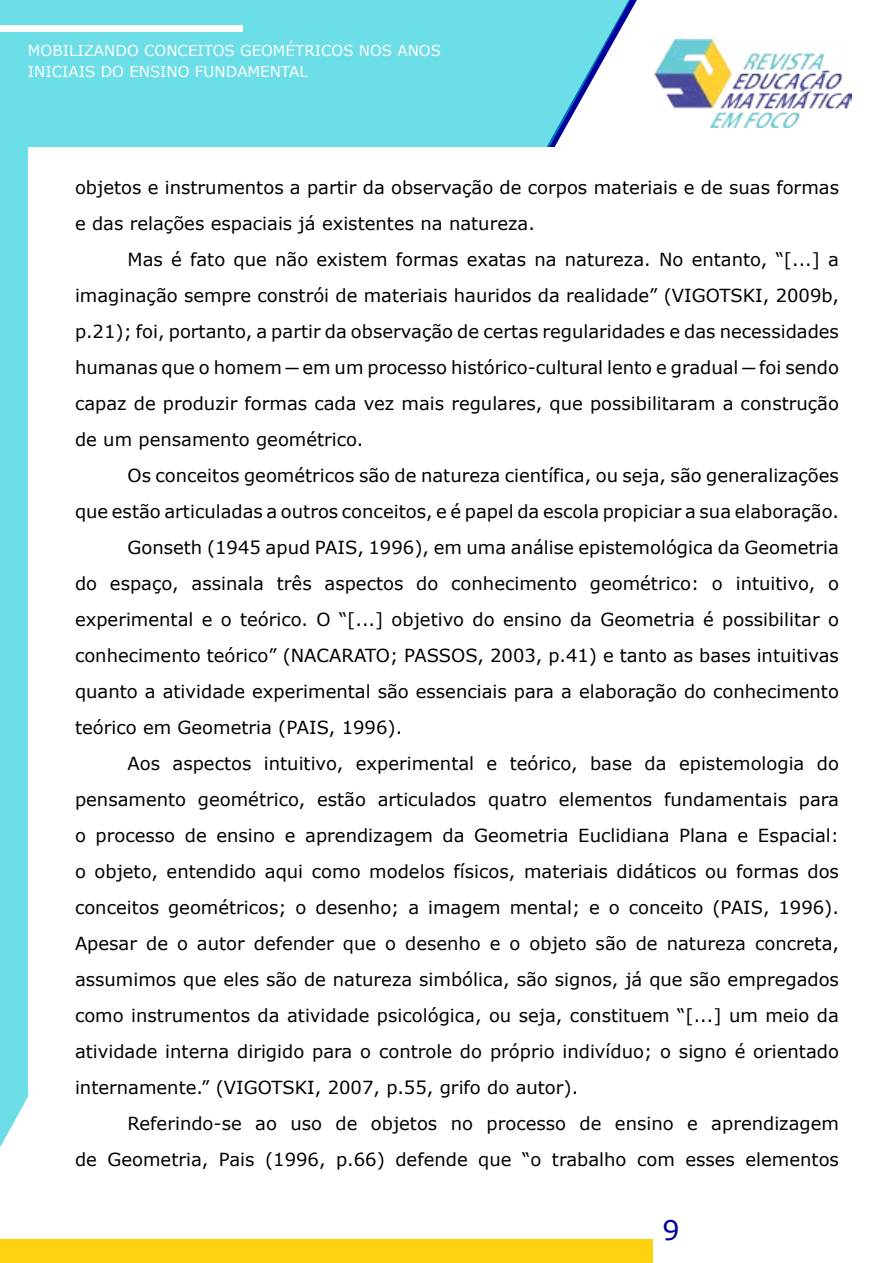
<style>
.page{position:relative;width:893px;height:1263px;background:#fff}
.page>*{position:absolute;margin:0;border:0;box-sizing:border-box;transform-origin:0 0}
.t1{font:27px "Verdana";color:#00009c}
.t2{font:18px/36px "Verdana";color:#000}
.t3{font:15px/21px "Verdana";color:#fff}
</style>
<div class="page">
<img style="left:654px;top:39px;width:197px;height:88px">
<div style="left:0;top:0;width:630px;height:1147px;background:#6cdee7"></div>
<div style="left:0;top:25px;width:242px;height:6px;background:#fff"></div>
<div style="left:0;top:1239px;width:653px;height:24px;background:#ffd20f"></div>
<div style="left:28px;top:148px;width:835px;height:1074px;background:#fff"></div>
<p class="t3" style="left:28px;top:40px;width:415px">MOBILIZANDO CONCEITOS GEOMÉTRICOS NOS ANOS<br>INICIAIS DO ENSINO FUNDAMENTAL</p>
<p class="t2" style="left:75px;top:169px;width:765px">objetos e instrumentos a partir da observação de corpos materiais e de suas formas e das relações espaciais já existentes na natureza.</p>
<p class="t2" style="left:75px;top:241px;width:765px;text-align:justify;text-indent:53px">Mas é fato que não existem formas exatas na natureza. No entanto, “[...] a imaginação sempre constrói de materiais hauridos da realidade” (VIGOTSKI, 2009b, p.21); foi, portanto, a partir da observação de certas regularidades e das necessidades humanas que o homem ─ em um processo histórico-cultural lento e gradual ─ foi sendo capaz de produzir formas cada vez mais regulares, que possibilitaram a construção de um pensamento geométrico.</p>
<p class="t2" style="left:128px;top:457px;width:713px">Os conceitos geométricos são de natureza científica, ou seja, são generalizações</p>
<p class="t2" style="left:75px;top:493px;width:765px">que estão articuladas a outros conceitos, e é papel da escola propiciar a sua elaboração.</p>
<p class="t2" style="left:128px;top:529px;width:713px">Gonseth (1945 apud PAIS, 1996), em uma análise epistemológica da Geometria</p>
<p class="t2" style="left:75px;top:565px;width:765px">do espaço, assinala três aspectos do conhecimento geométrico: o intuitivo, o</p>
<p class="t2" style="left:75px;top:601px;width:765px">experimental e o teórico. O “[...] objetivo do ensino da Geometria é possibilitar o</p>
<p class="t2" style="left:75px;top:637px;width:765px">conhecimento teórico” (NACARATO; PASSOS, 2003, p.41) e tanto as bases intuitivas</p>
<p class="t2" style="left:75px;top:673px;width:765px">quanto a atividade experimental são essenciais para a elaboração do conhecimento</p>
<p class="t2" style="left:75px;top:709px;width:329px">teórico em Geometria (PAIS, 1996).</p>
<p class="t2" style="left:128px;top:745px;width:713px">Aos aspectos intuitivo, experimental e teórico, base da epistemologia do</p>
<p class="t2" style="left:75px;top:781px;width:765px">pensamento geométrico, estão articulados quatro elementos fundamentais para</p>
<p class="t2" style="left:75px;top:817px;width:765px">o processo de ensino e aprendizagem da Geometria Euclidiana Plana e Espacial:</p>
<p class="t2" style="left:75px;top:853px;width:765px">o objeto, entendido aqui como modelos físicos, materiais didáticos ou formas dos</p>
<p class="t2" style="left:75px;top:889px;width:765px">conceitos geométricos; o desenho; a imagem mental; e o conceito (PAIS, 1996).</p>
<p class="t2" style="left:75px;top:925px;width:765px">Apesar de o autor defender que o desenho e o objeto são de natureza concreta,</p>
<p class="t2" style="left:75px;top:961px;width:765px">assumimos que eles são de natureza simbólica, são signos, já que são empregados</p>
<p class="t2" style="left:75px;top:997px;width:765px">como instrumentos da atividade psicológica, ou seja, constituem “[...] um meio da</p>
<p class="t2" style="left:75px;top:1033px;width:765px">atividade interna dirigido para o controle do próprio indivíduo; o signo é orientado</p>
<p class="t2" style="left:75px;top:1069px;width:505px">internamente.” (VIGOTSKI, 2007, p.55, grifo do autor).</p>
<p class="t2" style="left:128px;top:1105px;width:713px">Referindo-se ao uso de objetos no processo de ensino e aprendizagem</p>
<p class="t2" style="left:75px;top:1141px;width:765px">de Geometria, Pais (1996, p.66) defende que “o trabalho com esses elementos</p>
<h1 class="t1" style="left:662px;top:1212px;width:19px">9</h1>
</div>
